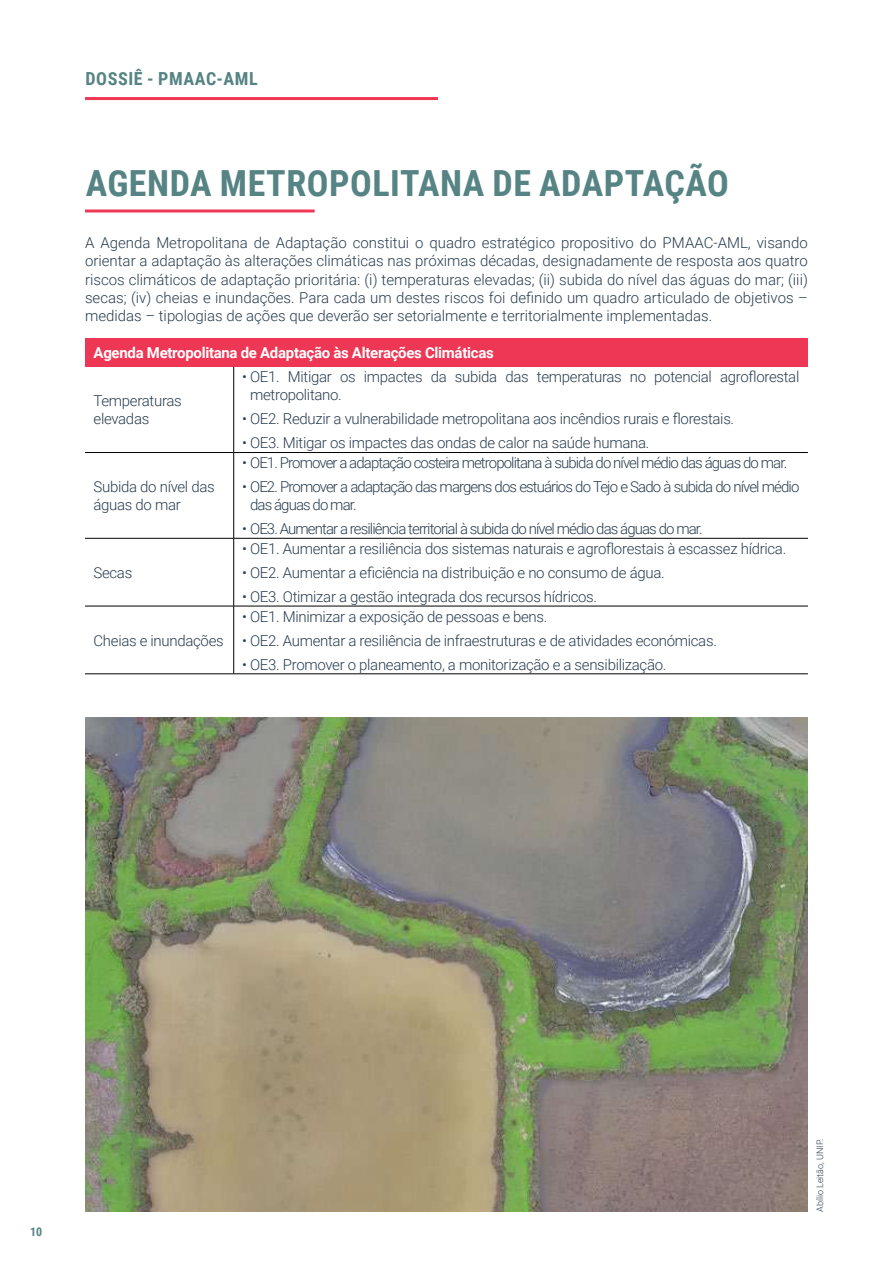
<style>
.page{position:relative;width:893px;height:1263px;background:#fff}
.page>*{position:absolute;margin:0;border:0;box-sizing:border-box;transform-origin:0 0}
.t1{font:700 36px "Roboto Condensed";letter-spacing:.015em;color:#568383}
.t2{font:700 18px "Roboto Condensed";letter-spacing:.035em;color:#568383}
.t3{font:300 15px/18px "Roboto";letter-spacing:-.02em;color:#293c4f}
.t4{font:300 15px/18px "Roboto";letter-spacing:-.06em;color:#293c4f}
.t5{font:700 15px "Roboto";letter-spacing:-.02em;color:#fff}
.t6{font:700 12px "Roboto Condensed";color:#568383}
.t7{font:300 9px "Roboto";color:#293c4f}
</style>
<div class="page">
<div style="left:85px;top:338px;width:723px;height:29px;background:#ee3754"></div>
<hr style="left:85px;top:673px;width:149px;height:1px;background:#000">
<hr style="left:234px;top:673px;width:574px;height:1px;background:#000">
<hr style="left:233px;top:367px;width:1px;height:85px;background:#000">
<hr style="left:233px;top:453px;width:1px;height:85px;background:#000">
<hr style="left:233px;top:538px;width:1px;height:68px;background:#000">
<hr style="left:233px;top:606px;width:1px;height:68px;background:#000">
<hr style="left:85px;top:452px;width:149px;height:1px;background:#000">
<hr style="left:234px;top:452px;width:574px;height:1px;background:#000">
<hr style="left:85px;top:538px;width:149px;height:1px;background:#000">
<hr style="left:234px;top:538px;width:574px;height:1px;background:#000">
<hr style="left:85px;top:606px;width:149px;height:1px;background:#000">
<hr style="left:234px;top:606px;width:574px;height:1px;background:#000">
<hr style="left:85px;top:209px;width:230px;height:3px;background:#ee3754">
<hr style="left:85px;top:97px;width:353px;height:3px;background:#ee3754">
<img style="left:85px;top:717px;width:723px;height:495px">
<p class="t2" style="left:85px;top:66px;width:174px">DOSSIÊ - PMAAC-AML</p>
<h1 class="t1" style="left:86px;top:158px;width:645px">AGENDA METROPOLITANA DE ADAPTAÇÃO</h1>
<p class="t3" style="left:85px;top:234px;width:724px;text-align:justify">A Agenda Metropolitana de Adaptação constitui o quadro estratégico propositivo do PMAAC-AML, visando orientar a adaptação às alterações climáticas nas próximas décadas, designadamente de resposta aos quatro riscos climáticos de adaptação prioritária: (i) temperaturas elevadas; (ii) subida do nível das águas do mar; (iii) secas; (iv) cheias e inundações. Para cada um destes riscos foi definido um quadro articulado de objetivos – medidas – tipologias de ações que deverão ser setorialmente e territorialmente implementadas.</p>
<p class="t5" style="left:94px;top:342px;width:402px">Agenda Metropolitana de Adaptação às Alterações Climáticas</p>
<p class="t3" style="left:94px;top:391px;width:90px">Temperaturas elevadas</p>
<p class="t3" style="left:250px;top:367px;width:551px;text-indent:-8px">• OE1. Mitigar os impactes da subida das temperaturas no potencial agroflorestal metropolitano.</p>
<p class="t3" style="left:242px;top:409px;width:493px">• OE2. Reduzir a vulnerabilidade metropolitana aos incêndios rurais e florestais.</p>
<p class="t3" style="left:242px;top:433px;width:409px">• OE3. Mitigar os impactes das ondas de calor na saúde humana.</p>
<p class="t3" style="left:94px;top:477px;width:123px">Subida do nível das águas do mar</p>
<p class="t3" style="left:94px;top:563px;width:40px">Secas</p>
<p class="t3" style="left:93px;top:631px;width:132px">Cheias e inundações</p>
<p class="t4" style="left:242px;top:453px;width:547px">• OE1. Promover a adaptação costeira metropolitana à subida do nível médio das águas do mar.</p>
<p class="t4" style="left:250px;top:477px;width:551px;text-indent:-8px">• OE2. Promover a adaptação das margens dos estuários do Tejo e Sado à subida do nível médio das águas do mar.</p>
<p class="t4" style="left:242px;top:519px;width:462px">• OE3. Aumentar a resiliência territorial à subida do nível médio das águas do mar.</p>
<p class="t3" style="left:242px;top:539px;width:546px">• OE1. Aumentar a resiliência dos sistemas naturais e agroflorestais à escassez hídrica.</p>
<p class="t3" style="left:242px;top:563px;width:424px">• OE2. Aumentar a eficiência na distribuição e no consumo de água.</p>
<p class="t3" style="left:242px;top:587px;width:356px">• OE3. Otimizar a gestão integrada dos recursos hídricos.</p>
<p class="t3" style="left:242px;top:607px;width:307px">• OE1. Minimizar a exposição de pessoas e bens.</p>
<p class="t3" style="left:242px;top:631px;width:476px">• OE2. Aumentar a resiliência de infraestruturas e de atividades económicas.</p>
<p class="t3" style="left:242px;top:655px;width:426px">• OE3. Promover o planeamento, a monitorização e a sensibilização.</p>
<p class="t6" style="left:30px;top:1223px;width:14px">10</p>
<p class="t7" style="left:814px;top:1212px;width:74px;rotate:-90deg">Abílio Leitão, UNIP.</p>
</div>
